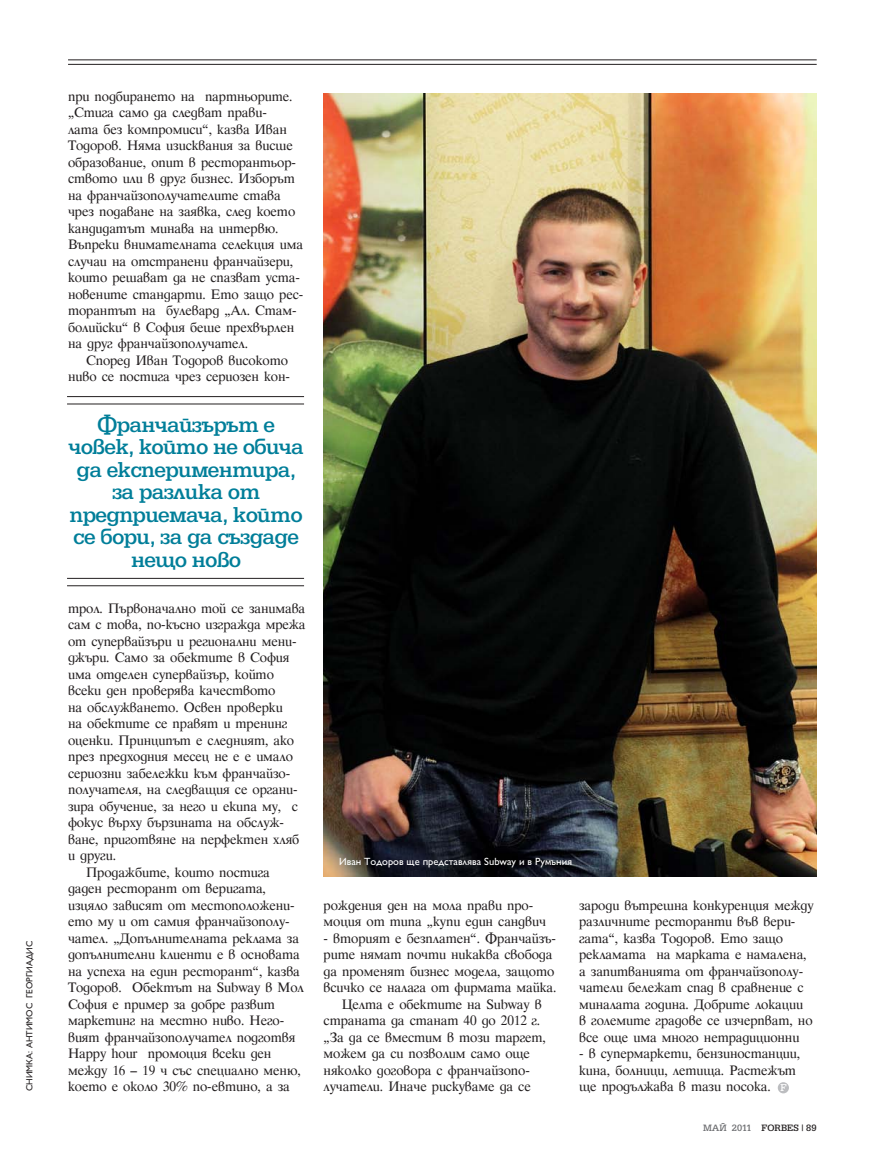
<style>
.page{position:relative;width:872px;height:1170px;background:#fff}
.page>*{position:absolute;margin:0;border:0;box-sizing:border-box;transform-origin:0 0}
.t1{font:500 22.5px/22.5px "Egyptian Pro";letter-spacing:-.01em;color:#007e99;text-align:center}
.t2{font:13.2px/16.5px "Timok Bulgarian CYR";letter-spacing:-.005em;color:#231f20}
.t3{font:10.5px "Gill Sans Cyr";color:#fff}
.t4{font:500 10.5px "Egyptian Pro";color:#fff}
.t5{font:500 9.75px "Egyptian Pro";letter-spacing:.02em;color:#231f20}
.t6{font:9px "Gill Sans Cyr";color:#231f20}
.s1{color:#6c6d70}
</style>
<div class="page">
<img style="left:323px;top:94px;width:493px;height:782px">
<hr style="left:68px;top:60px;width:748px;height:1px;background:#231f20">
<hr style="left:68px;top:64px;width:748px;height:1px;background:#231f20">
<hr style="left:67px;top:578px;width:237px;height:1px;background:#231f20">
<hr style="left:67px;top:585px;width:237px;height:1px;background:#231f20">
<hr style="left:67px;top:396px;width:237px;height:1px;background:#231f20">
<hr style="left:67px;top:403px;width:237px;height:1px;background:#231f20">
<div style="left:777px;top:1082px;width:12px;height:11px;background:#bcbdc0;border-radius:50%"></div>
<p class="t6" style="left:24px;top:1091px;width:151px;rotate:-90deg">Сни мка: Антимос Георгиадис</p>
<p class="t2" style="left:68px;top:88px;width:237px">при подбирането на партньорите. „Стига само да следват прави-<br>лата без компромиси“, казва Иван Тодоров. Няма изисквания за висше образование, опит в ресторантьор&shy;ството или в друг бизнес. Изборът на франчайзополучателите става чрез подаване на заявка, след което кандидатът минава на интервю.<br>Въпреки внимателната селекция има случаи на отстранени франчайзери, които решават да не спазват уста&shy;новените стандарти. Ето защо рес&shy;торантът на булевард „Ал. Стам&shy;болийски“ в София беше прехвърлен на друг франчайзополучател.</p>
<p class="t2" style="left:68px;top:352px;width:223px;text-align:right">Според Иван Тодоров високото ниво се постига чрез сериозен кон-</p>
<h1 class="t1" style="left:69px;top:413px;width:236px">Франчайзърът е човек, който не обича да експериментира, за разлика от предприемача, който се бори, за да създаде нещо ново</h1>
<p class="t2" style="left:68px;top:599px;width:239px">трол. Първоначално той се занимава</p>
<p class="t2" style="left:68px;top:616px;width:239px">сам с това, по-късно изгражда мрежа</p>
<p class="t2" style="left:68px;top:632px;width:230px">от супервайзъри и регионални мени-</p>
<p class="t2" style="left:68px;top:649px;width:223px">джъри. Само за обектите в София</p>
<p class="t2" style="left:68px;top:665px;width:207px">има отделен супервайзър, който</p>
<p class="t2" style="left:68px;top:682px;width:209px">всеки ден проверява качеството</p>
<p class="t2" style="left:68px;top:698px;width:216px">на обслужването. Освен проверки</p>
<p class="t2" style="left:68px;top:715px;width:221px">на обектите се правят и тренинг</p>
<p class="t2" style="left:68px;top:731px;width:228px">оценки. Принципът е следният, ако</p>
<p class="t2" style="left:68px;top:748px;width:226px">през предходния месец не е е имало</p>
<p class="t2" style="left:68px;top:764px;width:224px">сериозни забележки към франчайзо-</p>
<p class="t2" style="left:68px;top:781px;width:231px">получателя, на следващия се органи-</p>
<p class="t2" style="left:68px;top:797px;width:231px">зира обучение, за него и екипа му, с</p>
<p class="t2" style="left:68px;top:814px;width:217px">фокус върху бързината на обслуж-</p>
<p class="t2" style="left:68px;top:830px;width:233px">ване, приготвяне на перфектен хляб</p>
<p class="t2" style="left:68px;top:847px;width:50px">и други.</p>
<p class="t2" style="left:86px;top:863px;width:185px">Продажбите, които постига</p>
<p class="t2" style="left:68px;top:880px;width:199px">даден ресторант от веригата,</p>
<p class="t2" style="left:68px;top:896px;width:228px">изцяло зависят от местоположени-</p>
<p class="t2" style="left:68px;top:913px;width:223px">ето му и от самия франчайзополу-</p>
<p class="t2" style="left:68px;top:929px;width:232px">чател. „Допълнителната реклама за</p>
<p class="t2" style="left:68px;top:946px;width:233px">допълнителни клиенти е в основата</p>
<p class="t2" style="left:68px;top:962px;width:233px">на успеха на един ресторант“, казва</p>
<p class="t2" style="left:68px;top:979px;width:237px">Тодоров. Обектът на Subway в Мол</p>
<p class="t2" style="left:68px;top:995px;width:208px">София е пример за добре развит</p>
<p class="t2" style="left:68px;top:1012px;width:218px">маркетинг на местно ниво. Него-</p>
<p class="t2" style="left:68px;top:1028px;width:229px">вият франчайзополучател подготвя</p>
<p class="t2" style="left:68px;top:1045px;width:205px">Happy hour промоция всеки ден</p>
<p class="t2" style="left:68px;top:1061px;width:234px">между 16 – 19 ч със специално меню,</p>
<p class="t2" style="left:68px;top:1078px;width:223px">което е около 30% по-евтино, а за</p>
<p class="t3" style="left:339px;top:855px;width:235px">Иван Тодоров ще представлява Subway и в Румъния</p>
<p class="t2" style="left:323px;top:896px;width:224px">рождения ден на мола прави про&shy;моция от типа „купи един сандвич</p>
<p class="t2" style="left:323px;top:929px;width:234px">- вторият е безплатен“. Франчайзъ-</p>
<p class="t2" style="left:323px;top:946px;width:230px">рите нямат почти никаква свобода</p>
<p class="t2" style="left:323px;top:962px;width:232px">да променят бизнес модела, защото</p>
<p class="t2" style="left:323px;top:979px;width:234px">всичко се налага от фирмата майка.</p>
<p class="t2" style="left:342px;top:995px;width:202px">Целта е обектите на Subway в</p>
<p class="t2" style="left:323px;top:1012px;width:218px">страната да станат 40 до 2012 г.</p>
<p class="t2" style="left:323px;top:1028px;width:224px">„За да се вместим в този таргет,</p>
<p class="t2" style="left:323px;top:1045px;width:208px">можем да си позволим само още</p>
<p class="t2" style="left:323px;top:1061px;width:208px">няколко договора с франчайзопо-</p>
<p class="t2" style="left:323px;top:1078px;width:209px">лучатели. Иначе рискуваме да се</p>
<p class="t2" style="left:579px;top:896px;width:236px">зароди вътрешна конкуренция между различните ресторанти във вери&shy;гата“, казва Тодоров. Ето защо рекламата на марката е намалена, а запитванията от франчайзополу&shy;чатели бележат спад в сравнение с миналата година. Добрите локации<br>в големите градове се изчерпват, но все още има много нетрадиционни</p>
<p class="t2" style="left:579px;top:1045px;width:223px">- в супермаркети, бензиностанции, кина, болници, летища. Растежът ще продължава в тази посока.</p>
<p class="t4" style="left:780px;top:1081px;width:8px">F</p>
<p class="t5" style="left:703px;top:1121px;width:115px"><span class="s1">МАЙ 2011</span> FORBES | 89</p>
</div>
